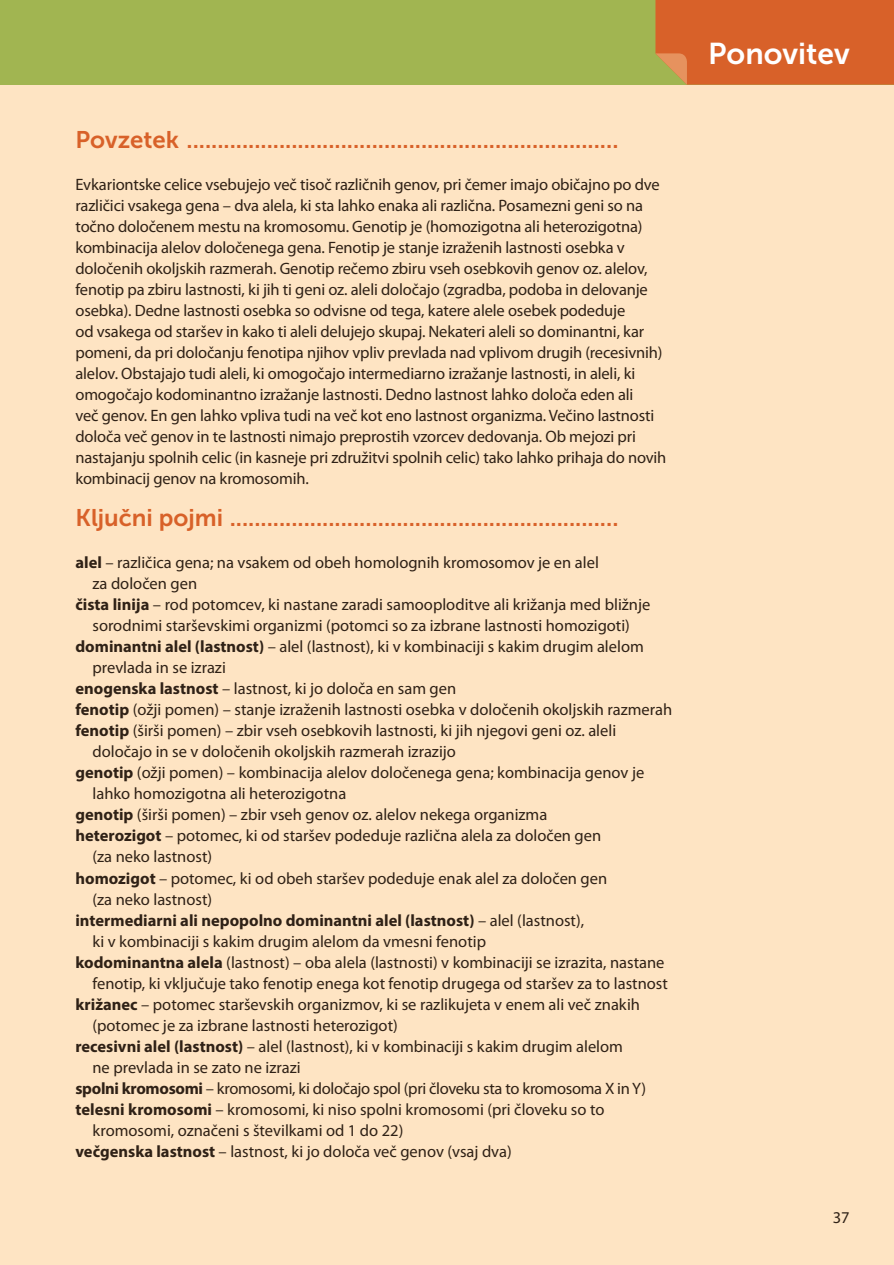
<style>
.page{position:relative;width:894px;height:1265px;background:#fff}
.page>*{position:absolute;margin:0;border:0;box-sizing:border-box;transform-origin:0 0}
.t1{font:30px "Museo Sans 700";color:#fff}
.t2{font:24px "Museo Sans 700";color:#d86129}
.t3{font:16.5px/21px "Myriad Pro";letter-spacing:-.005em;color:#2f2116}
.t4{font:700 16.5px "Myriad Pro";color:#2f2116}
.s1{font-weight:700}
.s2{font-weight:400}
</style>
<div class="page">
<div style="left:0;top:0;width:894px;height:106px;background:#a1b551"></div>
<div style="left:0;top:85px;width:894px;height:1179px;background:#fee4c3"></div>
<div style="left:655px;top:0;width:239px;height:85px;background:#d86129"></div>
<h2 class="t2" style="left:75px;top:126px;width:544px">Povzetek ......................................................................</h2>
<p class="t3" style="left:75px;top:174px;width:592px">Evkariontske celice vsebujejo več tisoč različnih genov, pri čemer imajo običajno po dve različici vsakega gena – dva alela, ki sta lahko enaka ali različna. Posamezni geni so na točno določenem mestu na kromosomu. Genotip je (homozigotna ali heterozigotna) kombinacija alelov določenega gena. Fenotip je stanje izraženih lastnosti osebka v določenih okoljskih razmerah. Genotip rečemo zbiru vseh osebkovih genov oz. alelov, fenotip pa zbiru lastnosti, ki jih ti geni oz. aleli določajo (zgradba, podoba in delovanje osebka). Dedne lastnosti osebka so odvisne od tega, katere alele osebek podeduje<br>od vsakega od staršev in kako ti aleli delujejo skupaj. Nekateri aleli so dominantni, kar pomeni, da pri določanju fenotipa njihov vpliv prevlada nad vplivom drugih (recesivnih) alelov. Obstajajo tudi aleli, ki omogočajo intermediarno izražanje lastnosti, in aleli, ki omogočajo kodominantno izražanje lastnosti. Dedno lastnost lahko določa eden ali<br>več genov. En gen lahko vpliva tudi na več kot eno lastnost organizma. Večino lastnosti določa več genov in te lastnosti nimajo preprostih vzorcev dedovanja. Ob mejozi pri nastajanju spolnih celic (in kasneje pri združitvi spolnih celic) tako lahko prihaja do novih kombinacij genov na kromosomih.</p>
<h2 class="t2" style="left:75px;top:504px;width:544px">Ključni pojmi ...............................................................</h2>
<p class="t3" style="left:75px;top:552px;width:525px"><span class="s1">alel</span> – različica gena; na vsakem od obeh homolognih kromosomov je en alel</p>
<p class="t3" style="left:92px;top:573px;width:106px">za določen gen</p>
<p class="t3" style="left:75px;top:594px;width:576px"><span class="s1">čista linija</span> – rod potomcev, ki nastane zaradi samooploditve ali križanja med bližnje</p>
<p class="t3" style="left:92px;top:615px;width:539px">sorodnimi starševskimi organizmi (potomci so za izbrane lastnosti homozigoti)</p>
<p class="t3" style="left:75px;top:636px;width:570px"><span class="s1">dominantni alel (lastnost)</span> – alel (lastnost), ki v kombinaciji s kakim drugim alelom</p>
<p class="t3" style="left:92px;top:657px;width:135px">prevlada in se izrazi</p>
<p class="t3" style="left:75px;top:678px;width:382px"><span class="s1">enogenska lastnost</span> – lastnost, ki jo določa en sam gen</p>
<p class="t3" style="left:75px;top:699px;width:598px"><span class="s1">fenotip</span> (ožji pomen) – stanje izraženih lastnosti osebka v določenih okoljskih razmerah</p>
<p class="t3" style="left:75px;top:720px;width:542px"><span class="s1">fenotip</span> (širši pomen) – zbir vseh osebkovih lastnosti, ki jih njegovi geni oz. aleli</p>
<p class="t3" style="left:92px;top:741px;width:365px">določajo in se v določenih okoljskih razmerah izrazijo</p>
<p class="t3" style="left:75px;top:762px;width:570px"><span class="s1">genotip</span> (ožji pomen) – kombinacija alelov določenega gena; kombinacija genov je</p>
<p class="t3" style="left:92px;top:783px;width:255px">lahko homozigotna ali heterozigotna</p>
<p class="t3" style="left:75px;top:804px;width:473px"><span class="s1">genotip</span> (širši pomen) – zbir vseh genov oz. alelov nekega organizma</p>
<p class="t3" style="left:75px;top:825px;width:527px"><span class="s1">heterozigot</span> – potomec, ki od staršev podeduje različna alela za določen gen</p>
<p class="t3" style="left:92px;top:846px;width:121px">(za neko lastnost)</p>
<p class="t3" style="left:75px;top:867px;width:533px"><span class="s1">homozigot</span> – potomec, ki od obeh staršev podeduje enak alel za določen gen</p>
<p class="t3" style="left:92px;top:888px;width:121px">(za neko lastnost)</p>
<p class="t4" style="left:75px;top:909px;width:510px">intermediarni ali nepopolno dominantni alel (lastnost) <span class="s2">– alel (lastnost),</span></p>
<p class="t3" style="left:92px;top:930px;width:395px">ki v kombinaciji s kakim drugim alelom da vmesni fenotip</p>
<p class="t3" style="left:75px;top:951px;width:590px"><span class="s1">kodominantna alela</span> (lastnost) – oba alela (lastnosti) v kombinaciji se izrazita, nastane</p>
<p class="t3" style="left:92px;top:972px;width:577px">fenotip, ki vključuje tako fenotip enega kot fenotip drugega od staršev za to lastnost</p>
<p class="t3" style="left:75px;top:993px;width:566px"><span class="s1">križanec</span> – potomec starševskih organizmov, ki se razlikujeta v enem ali več znakih</p>
<p class="t3" style="left:92px;top:1014px;width:307px">(potomec je za izbrane lastnosti heterozigot)</p>
<p class="t3" style="left:75px;top:1035px;width:549px"><span class="s1">recesivni alel (lastnost)</span> – alel (lastnost), ki v kombinaciji s kakim drugim alelom</p>
<p class="t3" style="left:92px;top:1056px;width:210px">ne prevlada in se zato ne izrazi</p>
<p class="t3" style="left:75px;top:1077px;width:572px"><span class="s1">spolni kromosomi</span> – kromosomi, ki določajo spol (pri človeku sta to kromosoma X in Y)</p>
<p class="t3" style="left:75px;top:1098px;width:530px"><span class="s1">telesni kromosomi</span> – kromosomi, ki niso spolni kromosomi (pri človeku so to</p>
<p class="t3" style="left:92px;top:1119px;width:312px">kromosomi, označeni s številkami od 1 do 22)</p>
<p class="t3" style="left:75px;top:1140px;width:438px"><span class="s1">večgenska lastnost</span> – lastnost, ki jo določa več genov (vsaj dva)</p>
<h1 class="t1" style="left:708px;top:37px;width:143px">Ponovitev</h1>
<p class="t3" style="left:832px;top:1206px;width:18px">37</p>
</div>
